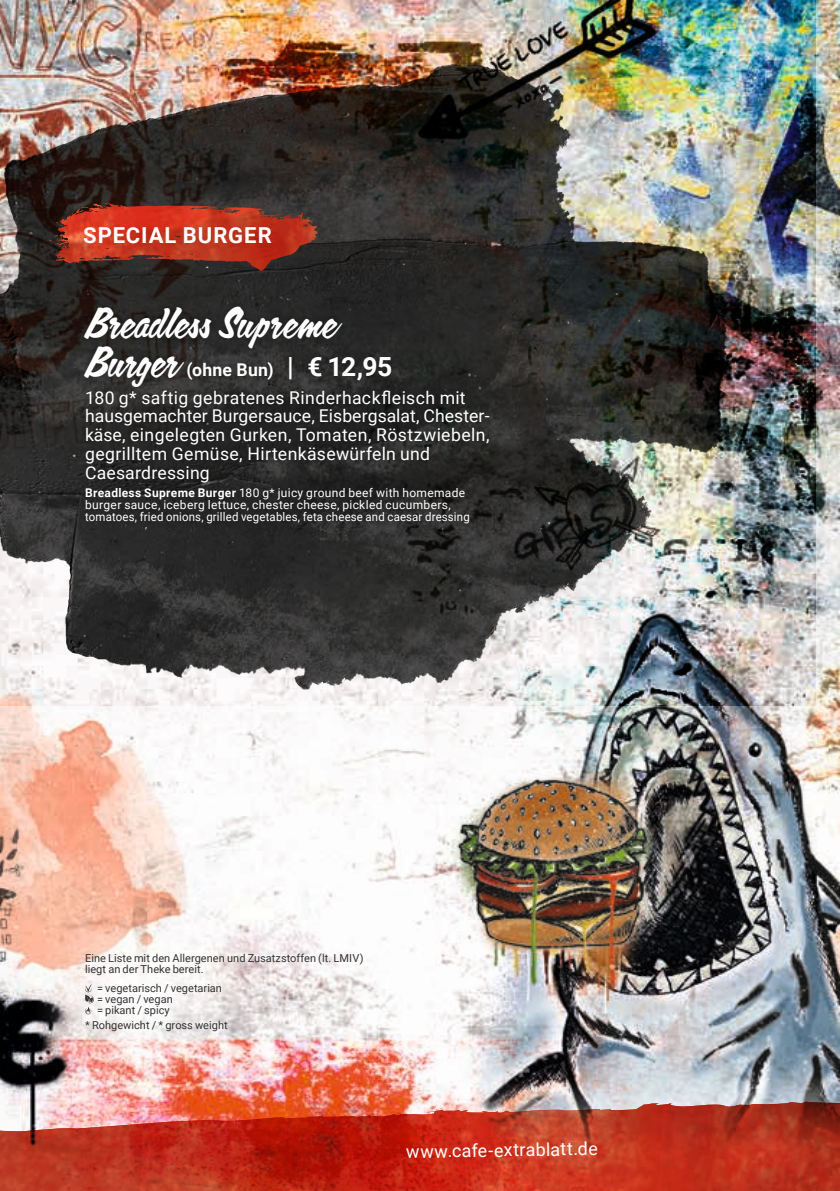
<style>
.page{position:relative;width:840px;height:1191px;background:#fff}
.page>*{position:absolute;margin:0;border:0;box-sizing:border-box;transform-origin:0 0}
.t1{font:39.6px/39.6px "Calgary Script OT";letter-spacing:.01em;color:#fff}
.t2{font:700 22px "Roboto";letter-spacing:.045em;color:#fff}
.t3{font:18px "Roboto";color:#fff}
.t4{font:17.6px/18.8px "Roboto";letter-spacing:.015em;color:#fff}
.t5{font:12px/12px "Roboto";letter-spacing:.02em;color:#fff}
.t6{font:11px/11px "Roboto";color:#323232}
.s1{font-weight:700}
.s2{font-weight:700;font-size:26.4px}
</style>
<div class="page">
<img style="left:0;top:0;width:839px;height:1101px">
<img style="left:0;top:703px;width:49px;height:28px">
<img style="left:0;top:0;width:815px;height:703px">
<img style="left:0;top:1101px;width:839px;height:90px">
<div style="left:77px;top:299px;width:418px;height:231px;background:#151616;opacity:.75"></div>
<img style="left:60px;top:203px;width:51px;height:20px">
<img style="left:33px;top:902px;width:379px;height:180px">
<svg style="left:85px;top:984px;width:9px;height:30px"></svg>
<p class="t2" style="left:83px;top:219px;width:190px">SPECIAL BURGER</p>
<h1 class="t1" style="left:85px;top:304px;width:252px">Breadless Supreme<br>Burger</h1>
<p class="t4" style="left:85px;top:355px;width:382px;line-height:27.6px;text-indent:101px"><span class="s1">(ohne Bun)</span> <span class="s2">| € 12,95<br></span>180 g* saftig gebratenes Rinderhackfleisch mit</p>
<p class="t4" style="left:85px;top:406px;width:406px">hausgemachter Burgersauce, Eisbergsalat, Chester&shy;käse, eingelegten Gurken, Tomaten, Röstzwiebeln, gegrilltem Gemüse, Hirtenkäsewürfeln und Caesardressing</p>
<p class="t5" style="left:85px;top:486px;width:386px"><span class="s1">Breadless Supreme Burger</span> 180 g* juicy ground beef with homemade burger sauce, iceberg lettuce, chester cheese, pickled cucumbers, tomatoes, fried onions, grilled vegetables, feta cheese and caesar dressing</p>
<p class="t6" style="left:85px;top:952px;width:280px">Eine Liste mit den Allergenen und Zusatzstoffen (lt. LMIV) liegt an der Theke bereit.</p>
<p class="t6" style="left:97px;top:982px;width:126px">= vegetarisch / vegetarian = vegan / vegan<br>= pikant / spicy</p>
<p class="t6" style="left:85px;top:1019px;width:144px">* Rohgewicht / * gross weight</p>
<p class="t3" style="left:406px;top:1139px;width:193px;rotate:-1deg">www.cafe-extrablatt.de</p>
</div>
